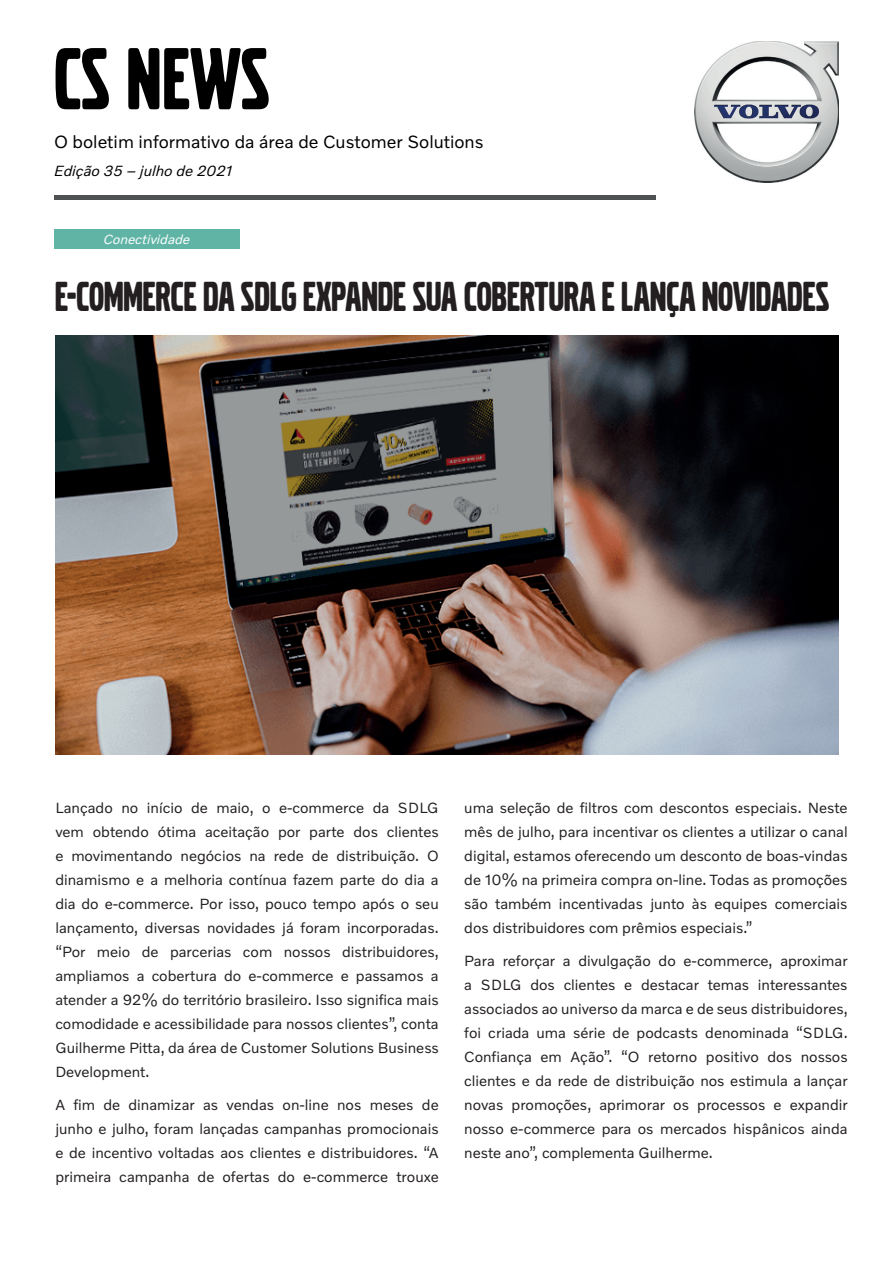
<style>
.page{position:relative;width:893px;height:1263px;background:#fff}
.page>*{position:absolute;margin:0;border:0;box-sizing:border-box;transform-origin:0 0}
.t1{font:91.8px "Volvo Broad Pro";letter-spacing:.005em;color:#000}
.t2{font:43.5px "Volvo Broad";letter-spacing:-.005em;color:#231f20}
.t3{font:18px "Volvo Novum";color:#000}
.t4{font:15px/24px "Volvo Novum";color:#231f20;text-align:justify}
.t5{font:italic 15px "Volvo Novum";color:#000}
.t6{font:italic 13.5px "Volvo Novum";color:#fff}
</style>
<div class="page">
<hr style="left:54px;top:195px;width:602px;height:4px;background:#4f5252">
<img style="left:694px;top:41px;width:145px;height:141px">
<div style="left:54px;top:229px;width:186px;height:20px;background:#60b4a6"></div>
<img style="left:55px;top:336px;width:784px;height:419px">
<h1 class="t1" style="left:54px;top:36px;width:217px">CS NEWS</h1>
<p class="t3" style="left:54px;top:131px;width:431px">O boletim informativo da área de Customer Solutions</p>
<p class="t5" style="left:54px;top:161px;width:180px">Edição 35 – julho de 2021</p>
<p class="t6" style="left:103px;top:230px;width:88px">Conectividade</p>
<h2 class="t2" style="left:55px;top:273px;width:776px">E-COMMERCE DA SDLG EXPANDE SUA COBERTURA E LANÇA NOVIDADES</h2>
<p class="t4" style="left:55px;top:795px;width:385px">Lançado no início de maio, o e-commerce da SDLG vem obtendo ótima aceitação por parte dos clientes e movimentando negócios na rede de distribuição. O dinamismo e a melhoria contínua fazem parte do dia a dia do e-commerce. Por isso, pouco tempo após o seu lançamento, diversas novidades já foram incorporadas. “Por meio de parcerias com nossos distribuidores, ampliamos a cobertura do e-commerce e passamos a atender a 92% do território brasileiro. Isso significa mais comodidade e acessibilidade para nossos clientes”, conta Guilherme Pitta, da área de Customer Solutions Business Development.</p>
<p class="t4" style="left:55px;top:1092px;width:385px">A fim de dinamizar as vendas on-line nos meses de junho e julho, foram lançadas campanhas promocionais e de incentivo voltadas aos clientes e distribuidores. “A primeira campanha de ofertas do e-commerce trouxe</p>
<p class="t4" style="left:464px;top:795px;width:385px">uma seleção de filtros com descontos especiais. Neste mês de julho, para incentivar os clientes a utilizar o canal digital, estamos oferecendo um desconto de boas-vindas de 10% na primeira compra on-line. Todas as promoções são também incentivadas junto às equipes comerciais dos distribuidores com prêmios especiais.”</p>
<p class="t4" style="left:464px;top:948px;width:385px">Para reforçar a divulgação do e-commerce, aproximar a SDLG dos clientes e destacar temas interessantes associados ao universo da marca e de seus distribuidores, foi criada uma série de podcasts denominada “SDLG.<br>Confiança em Ação”. “O retorno positivo dos nossos clientes e da rede de distribuição nos estimula a lançar novas promoções, aprimorar os processos e expandir nosso e-commerce para os mercados hispânicos ainda neste ano”, complementa Guilherme.</p>
</div>
